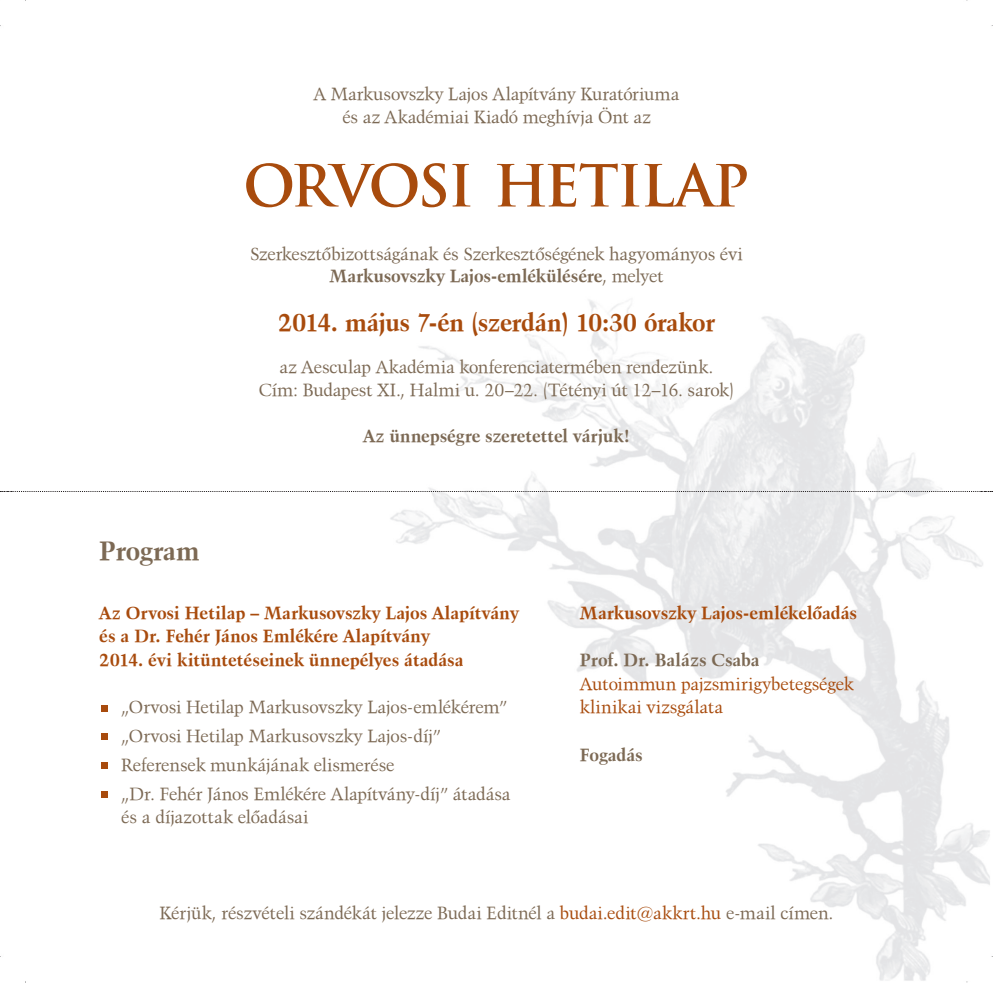
<style>
.page{position:relative;width:993px;height:983px;background:#fff}
.page>*{position:absolute;margin:0;border:0;box-sizing:border-box;transform-origin:0 0}
.t1{font:26.25px "Kuenstler 480 PFL Bold";letter-spacing:-.015em;color:#7c6954}
.t2{font:24.5px "Kuenstler 480 PFL Bold";letter-spacing:-.02em;color:#a84b0d}
.t3{font:17.5px/28.9px "Kuenstler 480 PFL Normal";color:#7c6954;text-align:center}
.t4{font:17.5px/23.6px "Kuenstler 480 PFL Bold";color:#a84b0d}
.t5{font:17.5px "Kuenstler 480 PFL Bold";letter-spacing:-.005em;color:#7c6954}
.t6{font:17.5px/23.6px "Kuenstler 480 PFL Normal";letter-spacing:.005em;color:#a84b0d}
.s1{font-family:"Kuenstler 480 PFL Normal"}
.s2{color:#a84b0d}
</style>
<div class="page">
<img style="left:0;top:0;width:992px;height:982px">
<svg style="left:246px;top:163px;width:200px;height:44px"></svg>
<svg style="left:452px;top:164px;width:18px;height:42px"></svg>
<svg style="left:496px;top:163px;width:250px;height:44px"></svg>
<div style="left:101px;top:790px;width:6px;height:7px;background:#a84b0d"></div>
<div style="left:101px;top:704px;width:6px;height:7px;background:#a84b0d"></div>
<svg style="left:101px;top:733px;width:6px;height:6px"></svg>
<div style="left:101px;top:762px;width:6px;height:7px;background:#a84b0d"></div>
<svg style="left:0;top:491px;width:992px;height:1px"></svg>
<p class="t3" style="left:313px;top:82px;width:367px;line-height:22.8px">A Markusovszky Lajos Alapítvány Kuratóriuma és az Akadémiai Kiadó meghívja Önt az</p>
<p class="t3" style="left:250px;top:239px;width:494px">Szerkesztőbizottságának és Szerkesztőségének hagyományos évi</p>
<p class="t5" style="left:329px;top:265px;width:335px">Markusovszky Lajos-emlékülésére<span class="s1">, melyet</span></p>
<h2 class="t2" style="left:278px;top:307px;width:438px">2014. május 7-én (szerdán) 10:30 órakor</h2>
<h1 class="t1" style="left:99px;top:534px;width:102px">Program</h1>
<p class="t3" style="left:259px;top:355px;width:476px;line-height:22.8px">az Aesculap Akadémia konferenciatermében rendezünk.<br>Cím: Budapest XI., Halmi u. 20–22. (Tétényi út 12–16. sarok)</p>
<p class="t5" style="left:363px;top:424px;width:268px">Az ünnepségre szeretettel várjuk!</p>
<p class="t4" style="left:99px;top:600px;width:421px">Az Orvosi Hetilap – Markusovszky Lajos Alapítvány és a Dr. Fehér János Emlékére Alapítvány<br>2014. évi kitüntetéseinek ünnepélyes átadása</p>
<p class="t3" style="left:121px;top:692px;width:391px;text-align:left">„Orvosi Hetilap Markusovszky Lajos-emlékérem” „Orvosi Hetilap Markusovszky Lajos-díj” Referensek munkájának elismerése<br>„Dr. Fehér János Emlékére Alapítvány-díj” átadása</p>
<p class="t3" style="left:121px;top:801px;width:189px">és a díjazottak előadásai</p>
<p class="t4" style="left:579px;top:600px;width:278px">Markusovszky Lajos-emlékelőadás</p>
<p class="t5" style="left:579px;top:649px;width:181px">Prof. Dr. Balázs Csaba</p>
<p class="t6" style="left:579px;top:671px;width:275px">Autoimmun pajzsmirigybetegségek klinikai vizsgálata</p>
<p class="t5" style="left:579px;top:743px;width:64px">Fogadás</p>
<p class="t3" style="left:159px;top:897px;width:675px">Kérjük, részvételi szándékát jelezze Budai Editnél a <span class="s2">budai.edit@akkrt.hu</span> e-mail címen.</p>
</div>
